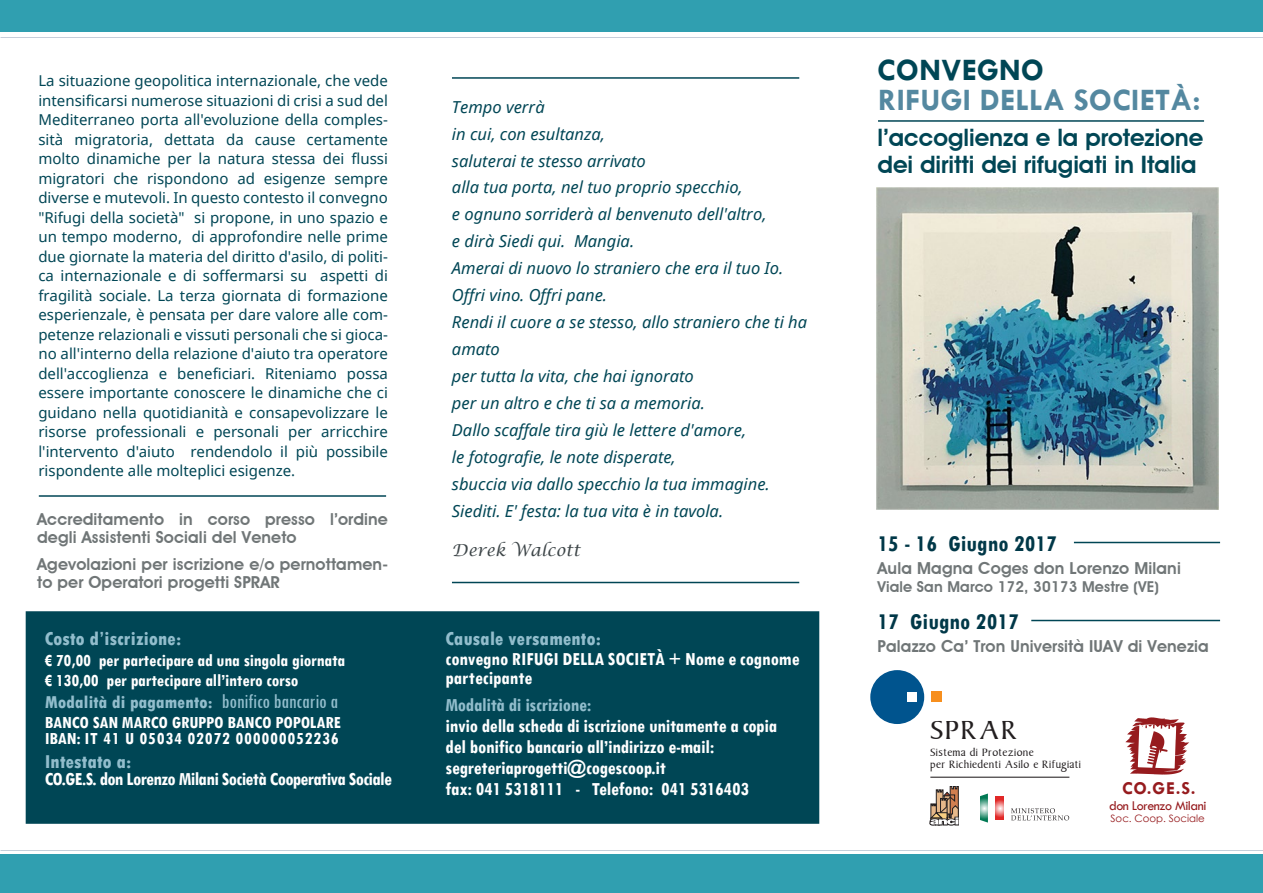
<style>
.page{position:relative;width:1263px;height:893px;background:#fff}
.page>*{position:absolute;margin:0;border:0;box-sizing:border-box;transform-origin:0 0}
.t1{font:700 31.5px "Tw Cen";letter-spacing:.01em;color:#5488a0}
.t2{font:700 31.5px "Tw Cen";letter-spacing:.01em;color:#004655}
.t3{font:26.25px "Baker Signet";letter-spacing:.065em;color:#231f20}
.t4{font:600 24px/27px "Avant Garde IT Cby BT";color:#004655}
.t5{font:700 condensed 24px "Tw Cen";letter-spacing:.01em;color:#003848}
.t6{font:700 condensed 19.5px/21px "Tw Cen";letter-spacing:-.01em;color:#fff}
.t7{font:700 condensed 19.5px "Tw Cen";letter-spacing:-.03em;color:#fff}
.t8{font:800 condensed 19.5px "Tw Cen";letter-spacing:.01em;color:#92bdcc}
.t9{font:700 condensed 19.5px "Tw Cen";letter-spacing:-.01em;color:#92bdcc}
.t10{font:700 18.3px "Tw Cen";color:#961b1e}
.t11{font:700 condensed 18px/19.5px "Tw Cen";letter-spacing:-.005em;color:#fff}
.t12{font:700 condensed 18px "Tw Cen";letter-spacing:.045em;color:#fff}
.t13{font:italic 16.5px/27px "Noto Sans";color:#004655}
.t14{font:600 16.5px/18px "Avant Garde IT Cby BT";letter-spacing:.01em;color:#707677}
.t15{font:italic 16.5px "Lucida Calligraphy";color:#3e4649}
.t16{font:15px/19.5px "Noto Sans";color:#004655;text-align:justify}
.t17{font:600 15px "Avant Garde IT Cby BT";letter-spacing:.01em;color:#707677}
.t18{font:13.95px "Tw Cen";letter-spacing:-.035em;color:#961b1e}
.t19{font:10.65px/12.8px "Baker Signet";letter-spacing:.035em;color:#231f20}
.t20{font:10.2px "Century Gothic";color:#961b1e}
.s1{font-weight:800;color:#92bdcc}
.s2{font-weight:400;font-size:21px;color:#92bdcc}
</style>
<div class="page">
<div style="left:26px;top:611px;width:793px;height:213px;background:#004655;border:2px solid #004655"></div>
<div style="left:0;top:0;width:1263px;height:32px;background:#309fb0"></div>
<div style="left:0;top:855px;width:1263px;height:38px;background:#309fb0"></div>
<img style="left:876px;top:187px;width:342px;height:322px">
<hr style="left:452px;top:77px;width:347px;height:2px;background:#004655">
<hr style="left:452px;top:582px;width:347px;height:1px;background:#004655">
<hr style="left:1074px;top:542px;width:146px;height:1px;background:#004655">
<hr style="left:1031px;top:620px;width:189px;height:1px;background:#004655">
<hr style="left:39px;top:495px;width:347px;height:2px;background:#004655">
<hr style="left:878px;top:120px;width:326px;height:2px;background:#004655">
<svg style="left:1125px;top:717px;width:64px;height:58px"></svg>
<svg style="left:929px;top:786px;width:30px;height:39px"></svg>
<div style="left:870px;top:670px;width:54px;height:54px;background:#00548e;border-radius:50%"></div>
<div style="left:907px;top:692px;width:10px;height:10px;background:#fff"></div>
<div style="left:931px;top:692px;width:10px;height:10px;background:#f78f1e"></div>
<hr style="left:930px;top:777px;width:139px;height:1px;background:#231f20">
<svg style="left:1011px;top:808px;width:58px;height:12px"></svg>
<svg style="left:980px;top:793px;width:8px;height:30px"></svg>
<svg style="left:996px;top:796px;width:8px;height:24px"></svg>
<p class="t16" style="left:38px;top:71px;width:351px">La situazione geopolitica internazionale, che vede intensificarsi numerose situazioni di crisi a sud del Mediterraneo porta all'evoluzione della comples&shy;sità migratoria, dettata da cause certamente molto dinamiche per la natura stessa dei flussi migratori che rispondono ad esigenze sempre diverse e mutevoli. In questo contesto il convegno "Rifugi della società" si propone, in uno spazio e un tempo moderno, di approfondire nelle prime due giornate la materia del diritto d'asilo, di politi&shy;ca internazionale e di soffermarsi su aspetti di fragilità sociale. La terza giornata di formazione esperienzale, è pensata per dare valore alle com&shy;petenze relazionali e vissuti personali che si gioca&shy;no all'interno della relazione d'aiuto tra operatore dell'accoglienza e beneficiari. Riteniamo possa essere importante conoscere le dinamiche che ci guidano nella quotidianità e consapevolizzare le risorse professionali e personali per arricchire l'intervento d'aiuto rendendolo il più possibile rispondente alle molteplici esigenze.</p>
<p class="t14" style="left:37px;top:510px;width:352px">Accreditamento in corso presso l’ordine degli Assistenti Sociali del Veneto</p>
<p class="t14" style="left:37px;top:555px;width:352px">Agevolazioni per iscrizione e/o pernottamen&shy;to per Operatori progetti SPRAR</p>
<h3 class="t8" style="left:45px;top:628px;width:138px">Costo d’iscrizione:</h3>
<p class="t11" style="left:45px;top:650px;width:302px">€ 70,00 per partecipare ad una singola giornata € 130,00 per partecipare all’intero corso</p>
<p class="t11" style="left:45px;top:692px;width:298px"><span class="s1">Modalità di pagamento:</span> <span class="s2">bonifico bancario a<br></span>BANCO SAN MARCO GRUPPO BANCO POPOLARE</p>
<p class="t12" style="left:45px;top:728px;width:296px">IBAN: IT 41 U 05034 02072 000000052236</p>
<h3 class="t8" style="left:45px;top:751px;width:88px">Intestato a:</h3>
<h3 class="t7" style="left:45px;top:767px;width:349px">CO.GE.S. don Lorenzo Milani Società Cooperativa Sociale</h3>
<p class="t13" style="left:452px;top:93px;width:357px">Tempo verrà<br>in cui, con esultanza,<br>saluterai te stesso arrivato<br>alla tua porta, nel tuo proprio specchio,<br>e ognuno sorriderà al benvenuto dell'altro,<br>e dirà Siedi qui. Mangia.<br>Amerai di nuovo lo straniero che era il tuo Io.<br>Offri vino. Offri pane.<br>Rendi il cuore a se stesso, allo straniero che ti ha amato<br>per tutta la vita, che hai ignorato<br>per un altro e che ti sa a memoria.<br>Dallo scaffale tira giù le lettere d'amore,<br>le fotografie, le note disperate,<br>sbuccia via dallo specchio la tua immagine.<br>Siediti. E' festa: la tua vita è in tavola.</p>
<p class="t15" style="left:452px;top:541px;width:130px">Derek Walcott</p>
<h3 class="t8" style="left:446px;top:627px;width:157px">Causale versamento:</h3>
<h3 class="t6" style="left:446px;top:648px;width:356px;line-height:19.5px">convegno RIFUGI DELLA SOCIETÀ + Nome e cognome partecipante</h3>
<h3 class="t9" style="left:446px;top:693px;width:147px">Modalità di iscrizione:</h3>
<h3 class="t6" style="left:446px;top:715px;width:333px">invio della scheda di iscrizione unitamente a copia del bonifico bancario all’indirizzo e-mail: segreteriaprogetti@cogescoop.it<br>fax: 041 5318111 - Telefono: 041 5316403</h3>
<h1 class="t2" style="left:877px;top:51px;width:169px">CONVEGNO</h1>
<h1 class="t1" style="left:878px;top:81px;width:324px">RIFUGI DELLA SOCIETÀ:</h1>
<h3 class="t4" style="left:877px;top:123px;width:327px">l’accoglienza e la protezione dei diritti dei rifugiati in Italia</h3>
<h3 class="t5" style="left:877px;top:529px;width:181px">15 - 16 Giugno 2017</h3>
<p class="t14" style="left:877px;top:559px;width:305px">Aula Magna Coges don Lorenzo Milani</p>
<p class="t17" style="left:877px;top:577px;width:283px">Viale San Marco 172, 30173 Mestre (VE)</p>
<h3 class="t5" style="left:877px;top:607px;width:143px">17 Giugno 2017</h3>
<p class="t14" style="left:877px;top:637px;width:333px">Palazzo Ca’ Tron Università IUAV di Venezia</p>
<h2 class="t3" style="left:930px;top:715px;width:88px">SPRAR</h2>
<p class="t19" style="left:930px;top:746px;width:152px">Sistema di Protezione<br>per Richiedenti Asilo e Rifugiati</p>
<p class="t10" style="left:1122px;top:777px;width:75px">CO.GE.S.</p>
<p class="t18" style="left:1109px;top:797px;width:99px">don Lorenzo Milani</p>
<p class="t20" style="left:1110px;top:811px;width:96px">Soc. Coop. Sociale</p>
</div>
